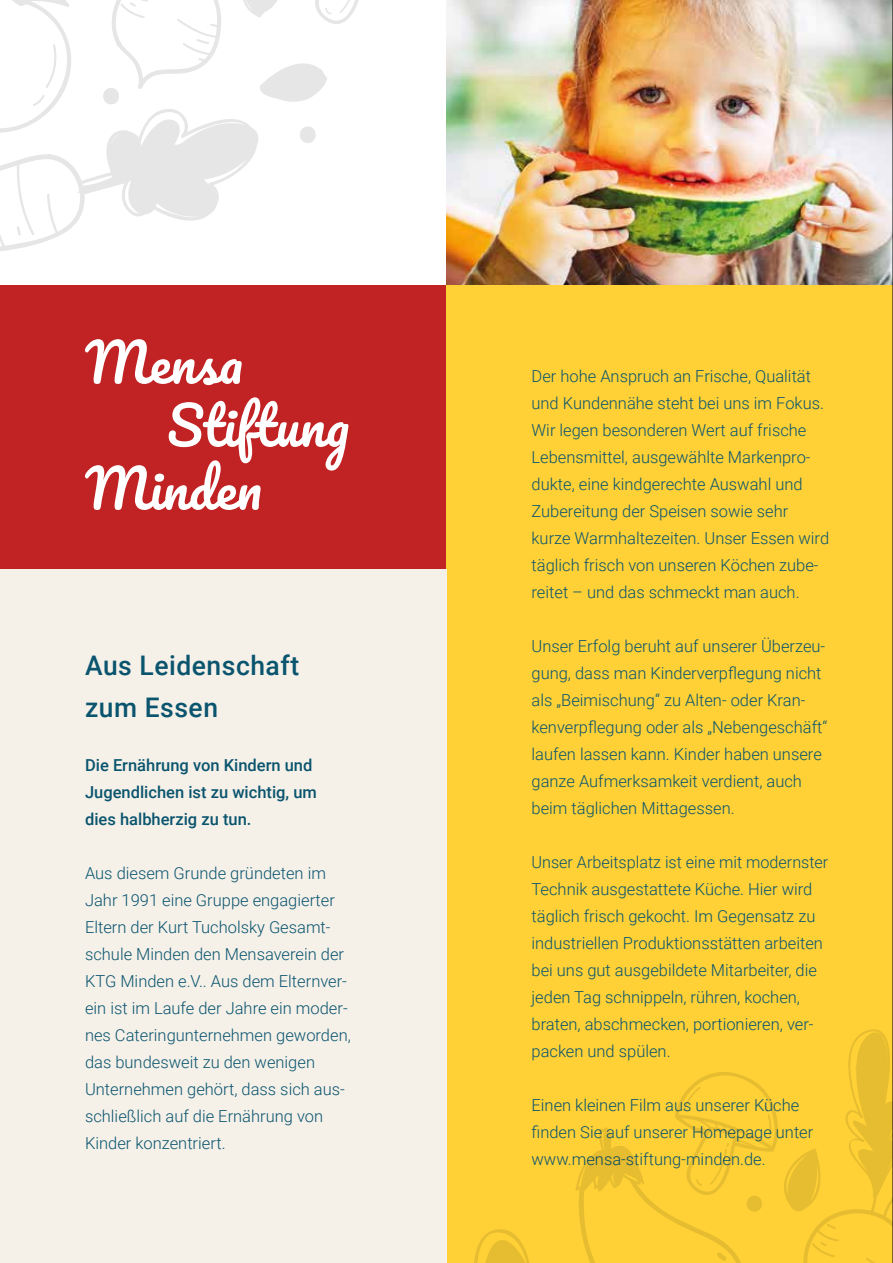
<style>
.page{position:relative;width:893px;height:1263px;background:#fff}
.page>*{position:absolute;margin:0;border:0;box-sizing:border-box;transform-origin:0 0}
.t1{font:52.5px "Pacifico";color:#fff}
.t2{font:500 27px/42px "Roboto";letter-spacing:.02em;color:#0a546e}
.t3{font:300 16.5px/27px "Roboto";color:#0a546e}
.t4{font:500 16.5px/27px "Roboto";color:#0a546e}
</style>
<div class="page">
<div style="left:0;top:285px;width:446px;height:285px;background:#c12223"></div>
<div style="left:446px;top:285px;width:447px;height:978px;background:#ffd136"></div>
<img style="left:446px;top:0;width:446px;height:285px">
<div style="left:0;top:570px;width:446px;height:693px;background:#f5f1e9"></div>
<hr style="left:892px;top:0;width:1px;height:1263px;background:#000">
<svg style="left:446px;top:1226px;width:83px;height:37px"></svg>
<svg style="left:575px;top:1028px;width:318px;height:235px"></svg>
<svg style="left:0;top:0;width:359px;height:251px"></svg>
<h1 class="t1" style="left:85px;top:335px;width:159px">Mensa</h1>
<h1 class="t1" style="left:167px;top:398px;width:184px">Stiftung</h1>
<h1 class="t1" style="left:85px;top:461px;width:178px">Minden</h1>
<h2 class="t2" style="left:85px;top:643px;width:216px">Aus Leidenschaft zum Essen</h2>
<p class="t4" style="left:85px;top:751px;width:233px">Die Ernährung von Kindern und<br>Jugendlichen ist zu wichtig, um dies halbherzig zu tun.</p>
<p class="t3" style="left:85px;top:859px;width:267px">Aus diesem Grunde gründeten im<br>Jahr 1991 eine Gruppe engagierter<br>Eltern der Kurt Tucholsky Gesamt&shy;schule Minden den Mensaverein der<br>KTG Minden e.V.. Aus dem Elternver&shy;ein ist im Laufe der Jahre ein moder&shy;nes Cateringunternehmen geworden, das bundesweit zu den wenigen<br>Unternehmen gehört, dass sich aus&shy;schließlich auf die Ernährung von<br>Kinder konzentriert.</p>
<p class="t3" style="left:531px;top:362px;width:299px">Der hohe Anspruch an Frische, Qualität und Kundennähe steht bei uns im Fokus.<br>Wir legen besonderen Wert auf frische Lebensmittel, ausgewählte Markenpro&shy;dukte, eine kindgerechte Auswahl und Zubereitung der Speisen sowie sehr kurze Warmhaltezeiten. Unser Essen wird täglich frisch von unseren Köchen zube&shy;reitet – und das schmeckt man auch.</p>
<p class="t3" style="left:531px;top:632px;width:297px">Unser Erfolg beruht auf unserer Überzeu&shy;gung, dass man Kinderverpflegung nicht als „Beimischung“ zu Alten- oder Kran&shy;kenverpflegung oder als „Nebengeschäft“ laufen lassen kann. Kinder haben unsere ganze Aufmerksamkeit verdient, auch beim täglichen Mittagessen.</p>
<p class="t3" style="left:531px;top:848px;width:298px">Unser Arbeitsplatz ist eine mit modernster Technik ausgestattete Küche. Hier wird täglich frisch gekocht. Im Gegensatz zu industriellen Produktionsstätten arbeiten bei uns gut ausgebildete Mitarbeiter, die jeden Tag schnippeln, rühren, kochen, braten, abschmecken, portionieren, ver&shy;packen und spülen.</p>
<p class="t3" style="left:531px;top:1091px;width:283px">Einen kleinen Film aus unserer Küche finden Sie auf unserer Homepage unter www.mensa-stiftung-minden.de.</p>
</div>
